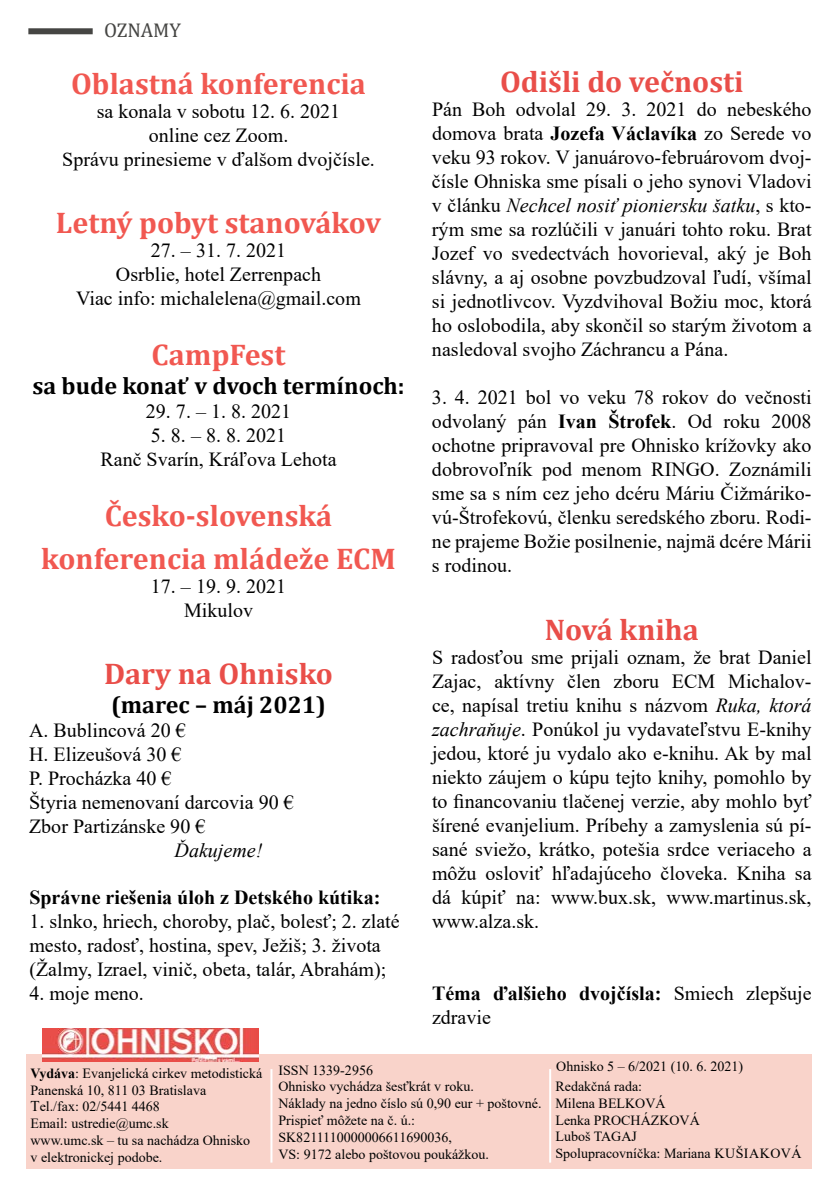
<style>
.page{position:relative;width:840px;height:1191px;background:#fff}
.page>*{position:absolute;margin:0;border:0;box-sizing:border-box;transform-origin:0 0}
.t1{font:700 30px/43.2px "Cambria";color:#f15851;text-align:center}
.t2{font:700 30px "Cambria";color:#e94e49}
.t3{font:700 24px "Cambria";color:#000}
.t4{font:20px/24px "Times New Roman";color:#000;text-align:center}
.t5{font:700 20px/24px "Times New Roman";color:#000}
.t6{font:italic 20px "Times New Roman";color:#000}
.t7{font:20px "Cambria";color:#454543}
.t8{font:14px/16.8px "Times New Roman";color:#000101}
.t9{font:14px/16.8px "Times New Roman";color:#000}
.s1{font-weight:700}
.s2{font-style:italic}
.s3{font-weight:400}
.s4{font-size:15px}
</style>
<div class="page">
<div style="left:28px;top:28px;width:65px;height:6px;background:#454543"></div>
<div style="left:27px;top:1054px;width:784px;height:115px;background:#f9d3ca"></div>
<hr style="left:270px;top:1069px;width:2px;height:93px;background:#fff">
<hr style="left:549px;top:1069px;width:2px;height:93px;background:#fff">
<img style="left:43px;top:1028px;width:216px;height:33px">
<p class="t7" style="left:104px;top:19px;width:14px">OZNAMY</p>
<h1 class="t1" style="left:71px;top:61px;width:296px">Oblastná konferencia</h1>
<p class="t4" style="left:62px;top:98px;width:314px">sa konala v sobotu 12. 6. 2021<br>online cez Zoom.<br>Správu prinesieme v ďalšom dvojčísle.</p>
<h1 class="t1" style="left:56px;top:200px;width:326px">Letný pobyt stanovákov</h1>
<p class="t4" style="left:76px;top:237px;width:286px">27. – 31. 7. 2021<br>Osrblie, hotel Zerrenpach<br>Viac info: michalelena@gmail.com</p>
<h1 class="t1" style="left:151px;top:332px;width:135px">CampFest</h1>
<p class="t3" style="left:32px;top:368px;width:373px">sa bude konať v dvoch termínoch:</p>
<p class="t4" style="left:146px;top:398px;width:146px">29. 7. – 1. 8. 2021</p>
<p class="t4" style="left:100px;top:422px;width:237px">5. 8. – 8. 8. 2021<br>Ranč Svarín, Kráľova Lehota</p>
<h1 class="t1" style="left:41px;top:493px;width:356px">Česko-slovenská konferencia mládeže ECM</h1>
<p class="t4" style="left:151px;top:573px;width:136px">17. – 19. 9. 2021<br>Mikulov</p>
<h1 class="t2" style="left:104px;top:652px;width:230px">Dary na Ohnisko</h1>
<p class="t3" style="left:111px;top:688px;width:216px">(marec – máj 2021)</p>
<p class="t4" style="left:29px;top:717px;width:266px;text-align:left">A. Bublincová 20 €<br>H. Elizeušová 30 €<br>P. Procházka 40 €<br>Štyria nemenovaní darcovia 90 €<br>Zbor Partizánske 90 €</p>
<p class="t6" style="left:174px;top:836px;width:89px">Ďakujeme!</p>
<p class="t5" style="left:29px;top:885px;width:352px">Správne riešenia úloh z Detského kútika:</p>
<p class="t4" style="left:29px;top:909px;width:371px;text-align:left">1. slnko, hriech, choroby, plač, bolesť; 2. zlaté mesto, radosť, hostina, spev, Ježiš; 3. života (Žalmy, Izrael, vinič, obeta, talár, Abrahám);</p>
<p class="t4" style="left:29px;top:981px;width:116px">4. moje meno.</p>
<h1 class="t2" style="left:499px;top:61px;width:245px">Odišli do večnosti</h1>
<p class="t4" style="left:432px;top:97px;width:381px;text-align:justify">Pán Boh odvolal 29. 3. 2021 do nebeského domova brata <span class="s1">Jozefa Václavíka</span> zo Serede vo veku 93 rokov. V januárovo-februárovom dvoj&shy;čísle Ohniska sme písali o jeho synovi Vladovi v článku <span class="s2">Nechcel nosiť pioniersku šatku</span>, s kto&shy;rým sme sa rozlúčili v januári tohto roku. Brat Jozef vo svedectvách hovorieval, aký je Boh slávny, a aj osobne povzbudzoval ľudí, všímal si jednotlivcov. Vyzdvihoval Božiu moc, ktorá ho oslobodila, aby skončil so starým životom a nasledoval svojho Záchrancu a Pána.</p>
<p class="t4" style="left:432px;top:385px;width:381px;text-align:justify">3. 4. 2021 bol vo veku 78 rokov do večnosti odvolaný pán <span class="s1">Ivan Štrofek</span>. Od roku 2008 ochotne pripravoval pre Ohnisko krížovky ako dobrovoľník pod menom RINGO. Zoznámili sme sa s ním cez jeho dcéru Máriu Čižmáriko&shy;vú-Štrofekovú, členku seredského zboru. Rodi&shy;ne prajeme Božie posilnenie, najmä dcére Márii s rodinou.</p>
<h1 class="t2" style="left:544px;top:608px;width:155px">Nová kniha</h1>
<p class="t4" style="left:432px;top:644px;width:381px;text-align:justify">S radosťou sme prijali oznam, že brat Daniel Zajac, aktívny člen zboru ECM Michalov&shy;ce, napísal tretiu knihu s názvom <span class="s2">Ruka, ktorá zachraňuje</span>. Ponúkol ju vydavateľstvu E-knihy jedou, ktoré ju vydalo ako e-knihu. Ak by mal niekto záujem o kúpu tejto knihy, pomohlo by to financovaniu tlačenej verzie, aby mohlo byť šírené evanjelium. Príbehy a zamyslenia sú pí&shy;sané sviežo, krátko, potešia srdce veriaceho a môžu osloviť hľadajúceho človeka. Kniha sa dá kúpiť na: www.bux.sk, www.martinus.sk, www.alza.sk.</p>
<p class="t5" style="left:432px;top:980px;width:381px">Téma ďalšieho dvojčísla: <span class="s3">Smiech zlepšuje zdravie</span></p>
<p class="t9" style="left:30px;top:1064px;width:233px"><span class="s1">Vydáva</span>: Evanjelická cirkev metodistická<br>Panenská 10, 811 03 Bratislava</p>
<p class="t8" style="left:30px;top:1097px;width:221px"><span class="s4">T</span>el./fax: 02/5441 4468<br>Email: ustredie@umc.sk<br>www.umc.sk – tu sa nachádza Ohnisko v elektronickej podobe.</p>
<p class="t8" style="left:278px;top:1061px;width:264px">ISSN 1339-2956<br>Ohnisko vychádza šesťkrát v roku.<br>Náklady na jedno číslo sú 0,90 eur + poštovné.<br>Prispieť môžete na č. ú.:<br>SK8211110000006611690036,<br>VS: 9172 alebo poštovou poukážkou.</p>
<p class="t9" style="left:556px;top:1057px;width:188px">Ohnisko 5 – 6/2021 (10. 6. 2021)</p>
<p class="t8" style="left:555px;top:1077px;width:180px">Redakčná rada:<br>Milena BELKOVÁ<br>Lenka PROCHÁZKOVÁ<br>Luboš TAGAJ<br>Spolupracovníčka: Mariana Kušiaková</p>
</div>
